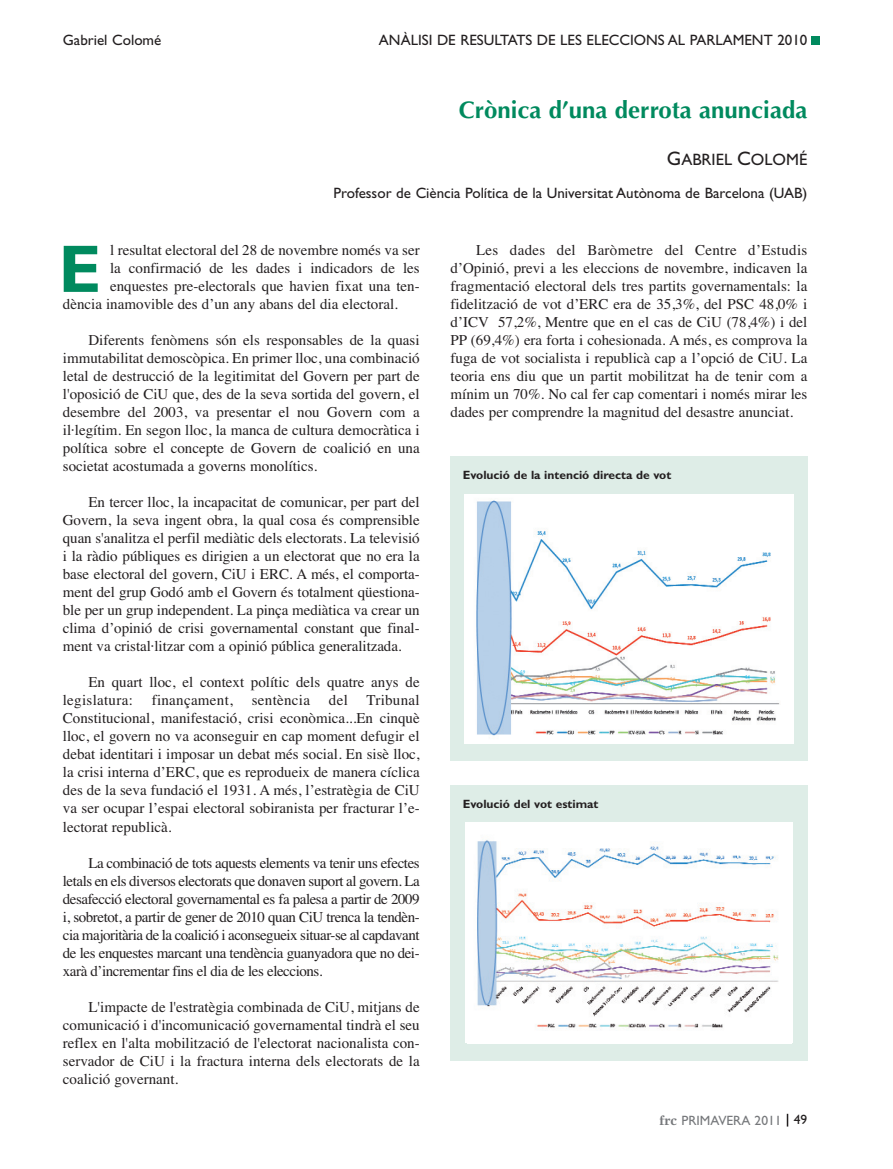
<style>
.page{position:relative;width:893px;height:1169px;background:#fff}
.page>*{position:absolute;margin:0;border:0;box-sizing:border-box;transform-origin:0 0}
.t1{font:700 67.5px "Gill Sans";color:#008a5e}
.t2{font:700 24px "Optima";color:#008a5e}
.t3{font:16.5px "Gill Sans";color:#231f20}
.t4{font:15px/18px "Times";color:#231f20;text-align:justify}
.t5{font:15px "Gill Sans";color:#231f20}
.t6{font:15px "Times";letter-spacing:.02em;color:#231f20}
.t7{font:13.5px "Gill Sans";color:#76787b}
.t8{font:700 12px "Gill Sans";color:#231f20}
.s1{font-size:19.5px}
.s2{font-family:"Times Europa";font-weight:700}
.s3{color:#231f20}
</style>
<div class="page">
<div style="left:811px;top:36px;width:9px;height:9px;background:#008a5e"></div>
<svg style="left:786px;top:1113px;width:2px;height:13px"></svg>
<div style="left:450px;top:456px;width:357px;height:304px;background:#deede7"></div>
<img style="left:465px;top:494px;width:328px;height:249px">
<div style="left:450px;top:785px;width:357px;height:275px;background:#deede7"></div>
<img style="left:467px;top:822px;width:324px;height:221px">
<p class="t5" style="left:63px;top:35px;width:100px">Gabriel Colomé</p>
<p class="t5" style="left:379px;top:35px;width:430px">ANÀLISI DE RESULTATS DE LES ELECCIONS AL PARLAMENT 2010</p>
<h2 class="t2" style="left:459px;top:99px;width:350px">Crònica d’una derrota anunciada</h2>
<p class="t3" style="left:667px;top:154px;width:142px"><span class="s1">G</span>ABRIEL <span class="s1">C</span>OLOMÉ</p>
<p class="t5" style="left:333px;top:187px;width:475px">Professor de Ciència Política de la Universitat Autònoma de Barcelona (UAB)</p>
<p class="t4" style="left:110px;top:243px;width:311px">l resultat electoral del 28 de novembre només va ser</p>
<p class="t4" style="left:110px;top:261px;width:311px">la confirmació de les dades i indicadors de les</p>
<p class="t4" style="left:110px;top:279px;width:311px">enquestes pre-electorals que havien fixat una ten-</p>
<p class="t4" style="left:63px;top:297px;width:337px">dència inamovible des d’un any abans del dia electoral.</p>
<p class="t4" style="left:63px;top:333px;width:358px;text-indent:26px">Diferents fenòmens són els responsables de la quasi immutabilitat demoscòpica. En primer lloc, una combinació letal de destrucció de la legitimitat del Govern per part de l'oposició de CiU que, des de la seva sortida del govern, el desembre del 2003, va presentar el nou Govern com a il·legítim. En segon lloc, la manca de cultura democràtica i política sobre el concepte de Govern de coalició en una societat acostumada a governs monolítics.</p>
<p class="t4" style="left:63px;top:495px;width:358px;text-indent:26px">En tercer lloc, la incapacitat de comunicar, per part del Govern, la seva ingent obra, la qual cosa és comprensible quan s'analitza el perfil mediàtic dels electorats. La televisió i la ràdio públiques es dirigien a un electorat que no era la base electoral del govern, CiU i ERC. A més, el comporta&shy;ment del grup Godó amb el Govern és totalment qüestiona&shy;ble per un grup independent. La pinça mediàtica va crear un clima d’opinió de crisi governamental constant que final&shy;ment va cristal·litzar com a opinió pública generalitzada.</p>
<p class="t4" style="left:63px;top:675px;width:358px;text-indent:26px">En quart lloc, el context polític dels quatre anys de legislatura:</p>
<h1 class="t1" style="left:58px;top:243px;width:44px">E</h1>
<p class="t4" style="left:63px;top:693px;width:358px;text-indent:266px">del Tribunal Constitucional, manifestació, crisi econòmica...En cinquè lloc, el govern no va aconseguir en cap moment defugir el debat identitari i imposar un debat més social. En sisè lloc, la crisi interna d’ERC, que es reprodueix de manera cíclica des de la seva fundació el 1931. A més, l’estratègia de CiU va ser ocupar l’espai electoral sobiranista per fracturar l’e&shy;lectorat republicà.</p>
<p class="t4" style="left:63px;top:855px;width:358px;text-indent:26px">La combinació de tots aquests elements va tenir uns efectes letals en els diversos electorats que donaven suport al govern. La desafecció electoral governamental es fa palesa a partir de 2009 i, sobretot, a partir de gener de 2010 quan CiU trenca la tendèn&shy;cia majoritària de la coalició i aconsegueix situar-se al capdavant de les enquestes marcant una tendència guanyadora que no dei&shy;xarà d’incrementar fins el dia de les eleccions.</p>
<p class="t4" style="left:63px;top:999px;width:358px;text-indent:26px">L'impacte de l'estratègia combinada de CiU, mitjans de comunicació i d'incomunicació governamental tindrà el seu reflex en l'alta mobilització de l'electorat nacionalista con&shy;servador de CiU i la fractura interna dels electorats de la coalició governant.</p>
<p class="t6" style="left:152px;top:695px;width:83px">finançament,</p>
<p class="t6" style="left:252px;top:695px;width:60px">sentència</p>
<p class="t4" style="left:450px;top:243px;width:358px;text-indent:26px">Les dades del Baròmetre del Centre d’Estudis d’Opinió, previ a les eleccions de novembre, indicaven la fragmentació electoral dels tres partits governamentals: la fidelització de vot d’ERC era de 35,3%, del PSC 48,0% i d’ICV 57,2%, Mentre que en el cas de CiU (78,4%) i del PP (69,4%) era forta i cohesionada. A més, es comprova la fuga de vot socialista i republicà cap a l’opció de CiU. La teoria ens diu que un partit mobilitzat ha de tenir com a mínim un 70%. No cal fer cap comentari i només mirar les dades per comprendre la magnitud del desastre anunciat.</p>
<p class="t8" style="left:463px;top:470px;width:210px">Evolució de la intenció directa de vot</p>
<p class="t8" style="left:463px;top:799px;width:137px">Evolució del vot estimat</p>
<p class="t7" style="left:659px;top:1114px;width:149px"><span class="s2">frc</span> PRIMAVERA 2011 <span class="s3">49</span></p>
</div>
